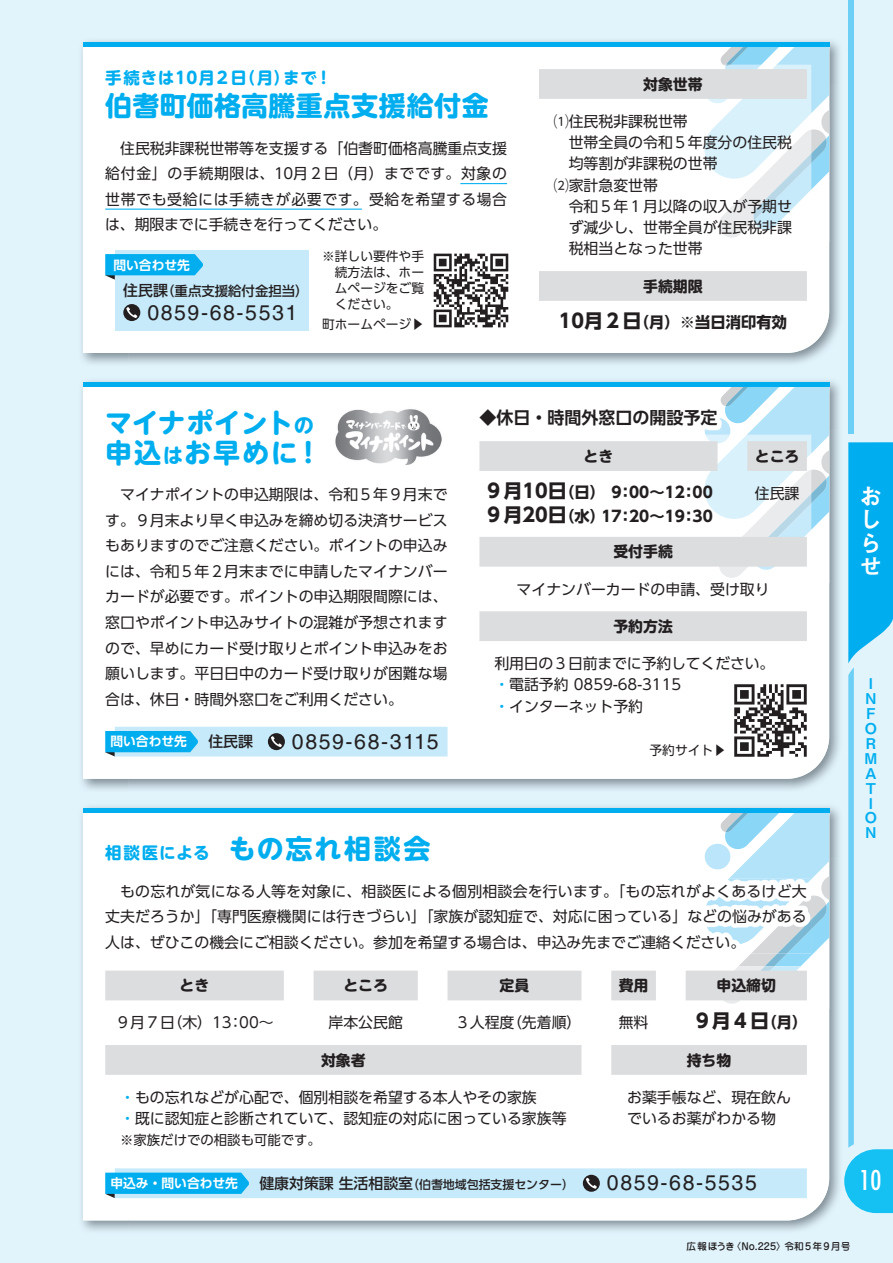
<style>
.page{position:relative;width:893px;height:1263px;background:#e1f4fc}
.page>*{position:absolute;margin:0;border:0;box-sizing:border-box;transform-origin:0 0}
.t1{font:700 27px/29.7px "UD Shin M Go Pr 6";letter-spacing:.02em;color:#00aeef}
.t2{font:condensed 26.55px "Futura Std";color:#fff}
.t3{font:23.4px/23.4px "Midashi Go Pr 6 MB31";color:#fff;text-align:justify}
.t4{font:21.3px "Helvetica LT Std";letter-spacing:.075em;color:#231f20}
.t5{font:700 19.2px "UD Shin Go Pr 6";color:#231f20}
.t6{font:700 16.95px "UD Shin Go Pr 6 De";color:#231f20}
.t7{font:700 16.5px "UD Shin M Go Pr 6";letter-spacing:.035em;color:#00aeef}
.t8{font:700 16.5px "UD Shin M Go Pr 6";letter-spacing:.06em;color:#00aeef}
.t9{font:700 15.3px/23.4px "UD Shin Go Pr 6";color:#231f20}
.t10{font:14.85px/25.5px "UD Shin Go Pr 6";color:#231f20;text-align:justify}
.t11{font:700 14.85px "UD Shin M Go Pr 6";color:#231f20}
.t12{font:14.85px/14.9px "Midashi Go Pr 6 MB31";color:#00aeef}
.t13{font:13.35px "UD Shin Go Pr 6";color:#231f20}
.t14{font:500 13.35px "UD Shin Go Pr 6";color:#231f20}
.t15{font:12.75px/15.9px "UD Shin Go Pr 6";color:#231f20;text-align:justify}
.t16{font:700 12.75px "UD Shin Go Pr 6 De";color:#fff}
.t17{font:500 11.85px "UD Shin Go Pr 6";color:#231f20}
.t18{font:500 9.75px "Jun 34 Pro";color:#231f20}
.s1{font-size:14.85px}
.s2{font-size:19.2px}
.s3{font-size:20.25px}
.s4{font-family:"UD Shin Go Pr 6";font-weight:500;font-size:14.85px}
.s5{color:#00aeef}
.s6{font-size:27px}
.s7{font-size:15.3px}
</style>
<div class="page">
<img style="left:81px;top:806px;width:759px;height:51px">
<img style="left:792px;top:857px;width:48px;height:374px">
<div style="left:83px;top:813px;width:746px;height:407px;background:#fff"></div>
<img style="left:81px;top:40px;width:759px;height:44px">
<img style="left:792px;top:84px;width:48px;height:280px">
<div style="left:83px;top:47px;width:746px;height:306px;background:#fff"></div>
<img style="left:81px;top:380px;width:759px;height:49px">
<img style="left:792px;top:429px;width:48px;height:361px">
<div style="left:83px;top:387px;width:746px;height:392px;background:#fff"></div>
<div style="left:535px;top:65px;width:276px;height:270px;background:#fff"></div>
<svg style="left:693px;top:47px;width:136px;height:195px;background:#d0eaf6"></svg>
<div style="left:475px;top:435px;width:336px;height:326px;background:#fff"></div>
<svg style="left:693px;top:387px;width:136px;height:196px;background:#cbeaf7"></svg>
<div style="left:101px;top:966px;width:710px;height:185px;background:#fff"></div>
<svg style="left:693px;top:813px;width:136px;height:195px;background:#cdeaf7"></svg>
<div style="left:101px;top:831px;width:333px;height:35px;background:#fff"></div>
<hr style="left:83px;top:809px;width:746px;height:4px;background:#00aeef">
<hr style="left:83px;top:43px;width:746px;height:4px;background:#00aeef">
<hr style="left:83px;top:383px;width:746px;height:4px;background:#00aeef">
<div style="left:101px;top:879px;width:631px;height:74px;background:#fff"></div>
<img style="left:732px;top:945px;width:19px;height:8px">
<img style="left:751px;top:945px;width:26px;height:8px">
<img style="left:777px;top:945px;width:34px;height:8px">
<img style="left:702px;top:879px;width:109px;height:66px">
<div style="left:101px;top:137px;width:411px;height:99px;background:#fff"></div>
<hr style="left:460px;top:183px;width:47px;height:1px;background:#00aeef">
<hr style="left:105px;top:209px;width:257px;height:1px;background:#00aeef">
<svg style="left:105px;top:971px;width:702px;height:104px;background:#edeeef"></svg>
<svg style="left:539px;top:69px;width:268px;height:232px;background:#f0f3f5"></svg>
<img style="left:318px;top:246px;width:197px;height:89px">
<img style="left:319px;top:313px;width:108px;height:1px">
<div style="left:101px;top:483px;width:351px;height:227px;background:#fff"></div>
<div style="left:102px;top:405px;width:216px;height:65px;background:#fff"></div>
<div style="left:101px;top:65px;width:392px;height:58px;background:#fff"></div>
<svg style="left:479px;top:441px;width:328px;height:200px;background:#eceef0"></svg>
<div style="left:475px;top:405px;width:247px;height:26px;background:#fff"></div>
<img style="left:705px;top:418px;width:17px;height:13px">
<div style="left:645px;top:740px;width:83px;height:20px;background:#fff"></div>
<div style="left:848px;top:0;width:6px;height:434px;background:#6bcff6"></div>
<svg style="left:844px;top:442px;width:49px;height:771px"></svg>
<svg style="left:105px;top:727px;width:343px;height:29px;background:#9ddaf3"></svg>
<svg style="left:105px;top:1168px;width:702px;height:30px;background:#a9dff6"></svg>
<div style="left:115px;top:250px;width:193px;height:81px;background:#c6eafa"></div>
<svg style="left:123px;top:304px;width:17px;height:17px"></svg>
<svg style="left:126px;top:307px;width:11px;height:11px"></svg>
<svg style="left:105px;top:254px;width:98px;height:26px"></svg>
<img style="left:728px;top:678px;width:85px;height:85px">
<img style="left:333px;top:407px;width:110px;height:60px">
<p class="t7" style="left:105px;top:63px;width:228px">手続きは10月２日（月）まで！</p>
<h1 class="t1" style="left:105px;top:89px;width:385px">伯耆町価格高騰重点支援給付金</h1>
<p class="t10" style="left:105px;top:135px;width:403px;text-indent:15px">住民税非課税世帯等を支援する「伯耆町価格高騰重点支援給付金」の手続期限は、10月２日（月）までです。対象の世帯でも受給には手続きが必要です。受給を希望する場合は、期限までに手続きを行ってください。</p>
<p class="t16" style="left:113px;top:254px;width:78px">問い合わせ先</p>
<p class="t14" style="left:123px;top:280px;width:187px"><span class="s1">住民課</span>（重点支援給付金担当）</p>
<h3 class="t4" style="left:147px;top:300px;width:151px">0859-68-5531</h3>
<p class="t15" style="left:335px;top:248px;width:91px;text-indent:-13px">※ 詳しい要件や手続方法は、ホームページをご覧ください。</p>
<p class="t15" style="left:322px;top:316px;width:104px">町ホームページ▶</p>
<p class="t11" style="left:643px;top:71px;width:61px">対象世帯</p>
<p class="t10" style="left:554px;top:108px;width:135px">⑴住民税非課税世帯</p>
<p class="t10" style="left:554px;top:129px;width:240px">　 世帯全員の令和５年度分の住民税</p>
<p class="t10" style="left:569px;top:151px;width:150px">均等割が非課税の世帯</p>
<p class="t10" style="left:554px;top:172px;width:106px">⑵家計急変世帯</p>
<p class="t10" style="left:554px;top:193px;width:240px">　 令和５年１月以降の収入が予期せ</p>
<p class="t10" style="left:569px;top:214px;width:225px">ず減少し、世帯全員が住民税非課</p>
<p class="t10" style="left:569px;top:236px;width:135px">税相当となった世帯</p>
<p class="t11" style="left:643px;top:273px;width:61px">手続期限</p>
<p class="t9" style="left:559px;top:310px;width:230px"><span class="s2">10月２日</span>（月）※当日消印有効</p>
<h1 class="t1" style="left:105px;top:406px;width:218px">マイナポイント<span class="s3">の</span>申込<span class="s3">は</span>お早めに！</h1>
<p class="t10" style="left:105px;top:482px;width:344px;text-indent:15px">マイナポイントの申込期限は、令和５年９月末です。９月末より早く申込みを締め切る決済サービスもありますのでご注意ください。ポイントの申込みには、令和５年２月末までに申請したマイナンバーカードが必要です。ポイントの申込期限間際には、窓口やポイント申込みサイトの混雑が予想されますので、早めにカード受け取りとポイント申込みをお願いします。平日日中のカード受け取りが困難な場合は、休日・時間外窓口をご利用ください。</p>
<p class="t16" style="left:110px;top:731px;width:78px">問い合わせ先</p>
<h3 class="t4" style="left:208px;top:729px;width:232px"><span class="s4">住民課　</span> 0859-68-3115</h3>
<p class="t6" style="left:479px;top:404px;width:240px">◆ 休日・時間外窓口の開設予定</p>
<p class="t11" style="left:584px;top:443px;width:31px">とき</p>
<p class="t11" style="left:755px;top:443px;width:46px">ところ</p>
<p class="t9" style="left:484px;top:480px;width:230px"><span class="s2">９月10日</span>（日） 9：00～12：00<br><span class="s2">９月20日</span>（水）17：20～19：30</p>
<p class="t10" style="left:755px;top:480px;width:46px">住民課</p>
<p class="t11" style="left:613px;top:539px;width:61px">受付手続</p>
<p class="t10" style="left:517px;top:576px;width:254px">マイナンバーカードの申請、受け取り</p>
<p class="t11" style="left:613px;top:613px;width:61px">予約方法</p>
<p class="t10" style="left:494px;top:652px;width:282px;line-height:21.3px;text-align:left">利用日の３日前までに予約してください。<span class="s5">・</span>電話予約 0859-68-3115<br><span class="s5">・</span>インターネット予約</p>
<p class="t15" style="left:649px;top:742px;width:78px">予約サイト▶</p>
<p class="t8" style="left:105px;top:838px;width:327px">相談医による　<span class="s6">もの忘れ相談会</span></p>
<p class="t10" style="left:105px;top:878px;width:703px;text-indent:15px">もの忘れが気になる人等を対象に、相談医による個別相談会を行います。「もの忘れがよくあるけど大丈夫だろうか」「専門医療機関には行きづらい」「家族が認知症で、対応に困っている」などの悩みがある人は、ぜひこの機会にご相談ください。参加を希望する場合は、申込み先までご連絡ください。</p>
<p class="t11" style="left:180px;top:973px;width:31px">とき</p>
<p class="t11" style="left:343px;top:973px;width:46px">ところ</p>
<p class="t11" style="left:500px;top:973px;width:31px">定員</p>
<p class="t11" style="left:619px;top:973px;width:31px">費用</p>
<p class="t11" style="left:716px;top:973px;width:61px">申込締切</p>
<p class="t10" style="left:115px;top:1009px;width:160px">９月７日（木）13：00～</p>
<p class="t10" style="left:328px;top:1009px;width:76px">岸本公民館</p>
<p class="t10" style="left:455px;top:1009px;width:128px">３人程度（先着順）</p>
<p class="t10" style="left:619px;top:1009px;width:31px">無料</p>
<p class="t5" style="left:693px;top:1005px;width:116px">９月４日<span class="s7">（月）</span></p>
<p class="t11" style="left:321px;top:1047px;width:46px">対象者</p>
<p class="t11" style="left:687px;top:1047px;width:46px">持ち物</p>
<p class="t10" style="left:120px;top:1086px;width:448px;line-height:21.3px"><span class="s5">・</span>もの忘れなどが心配で、個別相談を希望する本人やその家族<br><span class="s5">・</span>既に認知症と診断されていて、認知症の対応に困っている家族等</p>
<p class="t13" style="left:120px;top:1129px;width:202px">※家族だけでの相談も可能です。</p>
<p class="t10" style="left:627px;top:1086px;width:165px;line-height:21.3px">お薬手帳など、現在飲んでいるお薬がわかる物　</p>
<p class="t16" style="left:110px;top:1173px;width:129px">申込み・問い合わせ先</p>
<p class="t17" style="left:259px;top:1175px;width:316px"><span class="s1">健康対策課 生活相談室</span>（伯耆地域包括支援センター）</p>
<h3 class="t4" style="left:607px;top:1170px;width:151px">0859-68-5535</h3>
<h3 class="t3" style="left:859px;top:483px;width:23px">おしらせ</h3>
<p class="t12" style="left:863px;top:676px;width:14px">Ｉ<br>Ｎ<br>Ｆ<br>Ｏ<br>Ｒ<br>Ｍ<br>Ａ<br>Ｔ<br>Ｉ<br>Ｏ<br>Ｎ</p>
<h2 class="t2" style="left:860px;top:1164px;width:23px">10</h2>
<p class="t18" style="left:687px;top:1239px;width:165px">広報ほうき〈No.225〉令和5年9月号</p>
</div>
